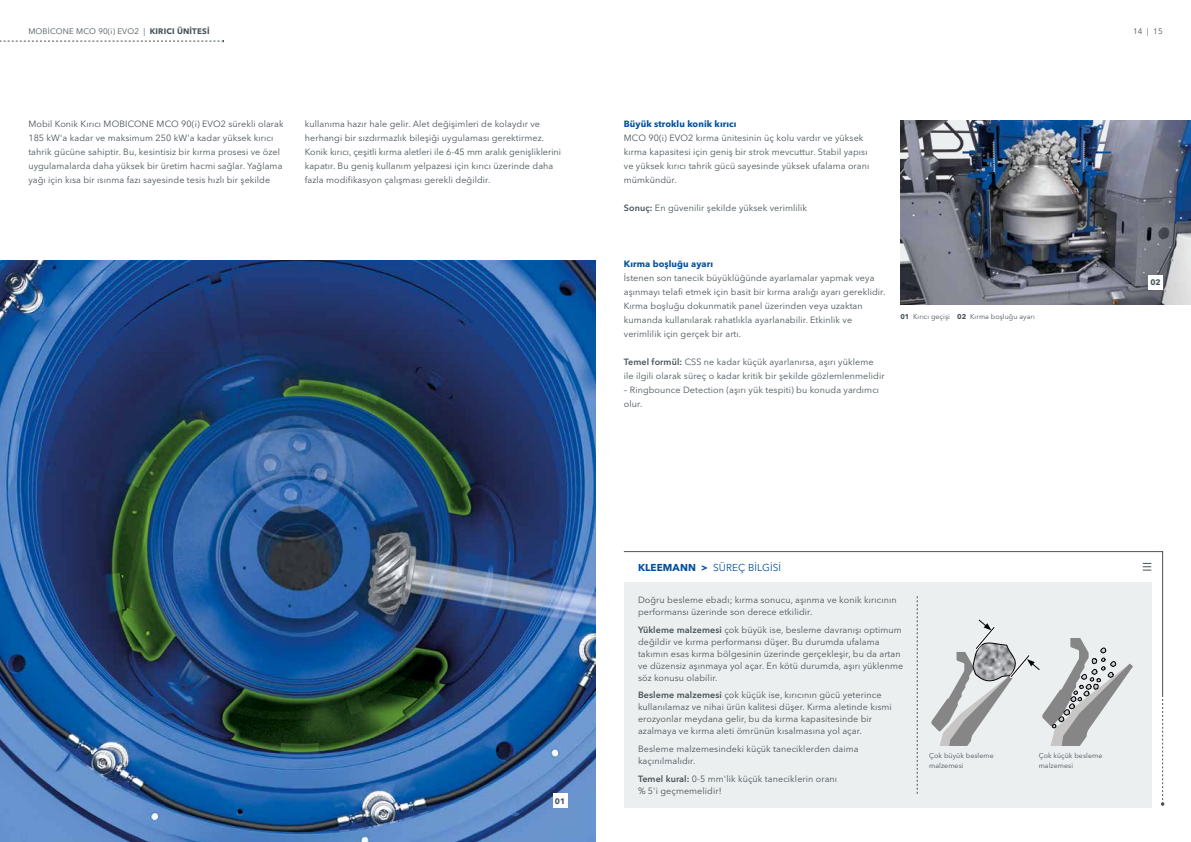
<style>
.page{position:relative;width:1191px;height:842px;background:#fff}
.page>*{position:absolute;margin:0;border:0;box-sizing:border-box;transform-origin:0 0}
.t1{font:10px "Avenir Next LT Pro";letter-spacing:.01em;color:#004f9f}
.t2{font:9px/14px "Avenir Next LT Pro";letter-spacing:.01em;color:#485358}
.t3{font:700 9px "Avenir Next LT Pro";letter-spacing:.01em;color:#004f9f}
.t4{font:8px "Avenir Next LT Pro";letter-spacing:.02em;color:#485358}
.t5{font:700 8px "Avenir Next LT Pro";color:#485358}
.t6{font:7px/10px "Avenir Next LT Pro";letter-spacing:.01em;color:#485358}
.s1{font-weight:700}
.s2{font-weight:600}
</style>
<div class="page">
<svg style="left:0;top:40px;width:224px;height:2px"></svg>
<div style="left:624px;top:582px;width:527px;height:226px;background:#eceff0"></div>
<svg style="left:623px;top:551px;width:540px;height:144px"></svg>
<svg style="left:1161px;top:695px;width:3px;height:111px"></svg>
<svg style="left:1142px;top:563px;width:9px;height:8px"></svg>
<img style="left:0;top:261px;width:595px;height:581px">
<div style="left:553px;top:794px;width:14px;height:14px;background:#fff"></div>
<img style="left:900px;top:120px;width:291px;height:185px">
<div style="left:1148px;top:275px;width:14px;height:14px;background:#fff"></div>
<svg style="left:929px;top:619px;width:204px;height:126px"></svg>
<svg style="left:917px;top:596px;width:1px;height:198px"></svg>
<p class="t4" style="left:28px;top:27px;width:183px">MOBICONE MCO 90(i) EVO2 | <span class="s1">KIRICI ÜNITESI</span></p>
<p class="t4" style="left:1133px;top:27px;width:31px">14 | 15</p>
<p class="t2" style="left:28px;top:117px;width:257px">Mobil Konik Kırıcı MOBICONE MCO 90(i) EVO2 sürekli olarak 185 kW'a kadar ve maksimum 250 kW'a kadar yüksek kırıcı tahrik gücüne sahiptir. Bu, kesintisiz bir kırma prosesi ve özel uygulamalarda daha yüksek bir üretim hacmi sağlar. Yağlama yağı için kısa bir ısınma fazı sayesinde tesis hızlı bir şekilde</p>
<p class="t2" style="left:305px;top:117px;width:258px">kullanıma hazır hale gelir. Alet değişimleri de kolaydır ve herhangi bir sızdırmazlık bileşiği uygulaması gerektirmez.<br>Konik kırıcı, çeşitli kırma aletleri ile 6-45 mm aralık genişliklerini kapatır. Bu geniş kullanım yelpazesi için kırıcı üzerinde daha fazla modifikasyon çalışması gerekli değildir.</p>
<p class="t3" style="left:624px;top:118px;width:114px">Büyük stroklu konik kırıcı</p>
<p class="t2" style="left:624px;top:131px;width:247px">MCO 90(i) EVO2 kırma ünitesinin üç kolu vardır ve yüksek kırma kapasitesi için geniş bir strok mevcuttur. Stabil yapısı ve yüksek kırıcı tahrik gücü sayesinde yüksek ufalama oranı mümkündür.</p>
<p class="t2" style="left:624px;top:201px;width:185px"><span class="s2">Sonuç:</span> En güvenilir şekilde yüksek verimlilik</p>
<p class="t3" style="left:624px;top:258px;width:91px">Kırma boşluğu ayarı</p>
<p class="t2" style="left:624px;top:271px;width:263px">İstenen son tanecik büyüklüğünde ayarlamalar yapmak veya aşınmayı telafi etmek için basit bir kırma aralığı ayarı gereklidir.<br>Kırma boşluğu dokunmatik panel üzerinden veya uzaktan kumanda kullanılarak rahatlıkla ayarlanabilir. Etkinlik ve verimlilik için gerçek bir artı.</p>
<p class="t2" style="left:624px;top:355px;width:262px"><span class="s2">Temel formül:</span> CSS ne kadar küçük ayarlanırsa, aşırı yükleme ile ilgili olarak süreç o kadar kritik bir şekilde gözlemlenmelidir</p>
<p class="t2" style="left:624px;top:383px;width:257px">– Ringbounce Detection (aşırı yük tespiti) bu konuda yardımcı olur.</p>
<p class="t6" style="left:900px;top:311px;width:136px"><span class="s1">01</span> Kırıcı geçişi <span class="s1">02</span> Kırma boşluğu ayarı</p>
<p class="t5" style="left:1150px;top:277px;width:12px">02</p>
<p class="t5" style="left:555px;top:796px;width:12px">01</p>
<p class="t1" style="left:638px;top:561px;width:145px"><span class="s1">KLEEMANN &gt;</span> SÜREÇ BILGISI</p>
<p class="t2" style="left:638px;top:594px;width:260px;line-height:12px">Doğru besleme ebadı; kırma sonucu, aşınma ve konik kırıcının performansı üzerinde son derece etkilidir.</p>
<p class="t2" style="left:638px;top:624px;width:267px;line-height:12px"><span class="s2">Yükleme malzemesi</span> çok büyük ise, besleme davranışı optimum değildir ve kırma performansı düşer. Bu durumda ufalama takımın esas kırma bölgesinin üzerinde gerçekleşir, bu da artan ve düzensiz aşınmaya yol açar. En kötü durumda, aşırı yüklenme söz konusu olabilir.</p>
<p class="t2" style="left:638px;top:689px;width:255px;line-height:12px"><span class="s2">Besleme malzemesi</span> çok küçük ise, kırıcının gücü yeterince kullanılamaz ve nihai ürün kalitesi düşer. Kırma aletinde kısmi erozyonlar meydana gelir, bu da kırma kapasitesinde bir azalmaya ve kırma aleti ömrünün kısalmasına yol açar.</p>
<p class="t2" style="left:638px;top:743px;width:222px;line-height:12px">Besleme malzemesindeki küçük taneciklerden daima kaçınılmalıdır.</p>
<p class="t2" style="left:638px;top:773px;width:201px;line-height:12px"><span class="s2">Temel kural:</span> 0-5 mm'lik küçük taneciklerin oranı % 5'i geçmemelidir!</p>
<p class="t6" style="left:929px;top:751px;width:66px">Çok büyük besleme malzemesi</p>
<p class="t6" style="left:1038px;top:751px;width:65px">Çok küçük besleme malzemesi</p>
</div>
